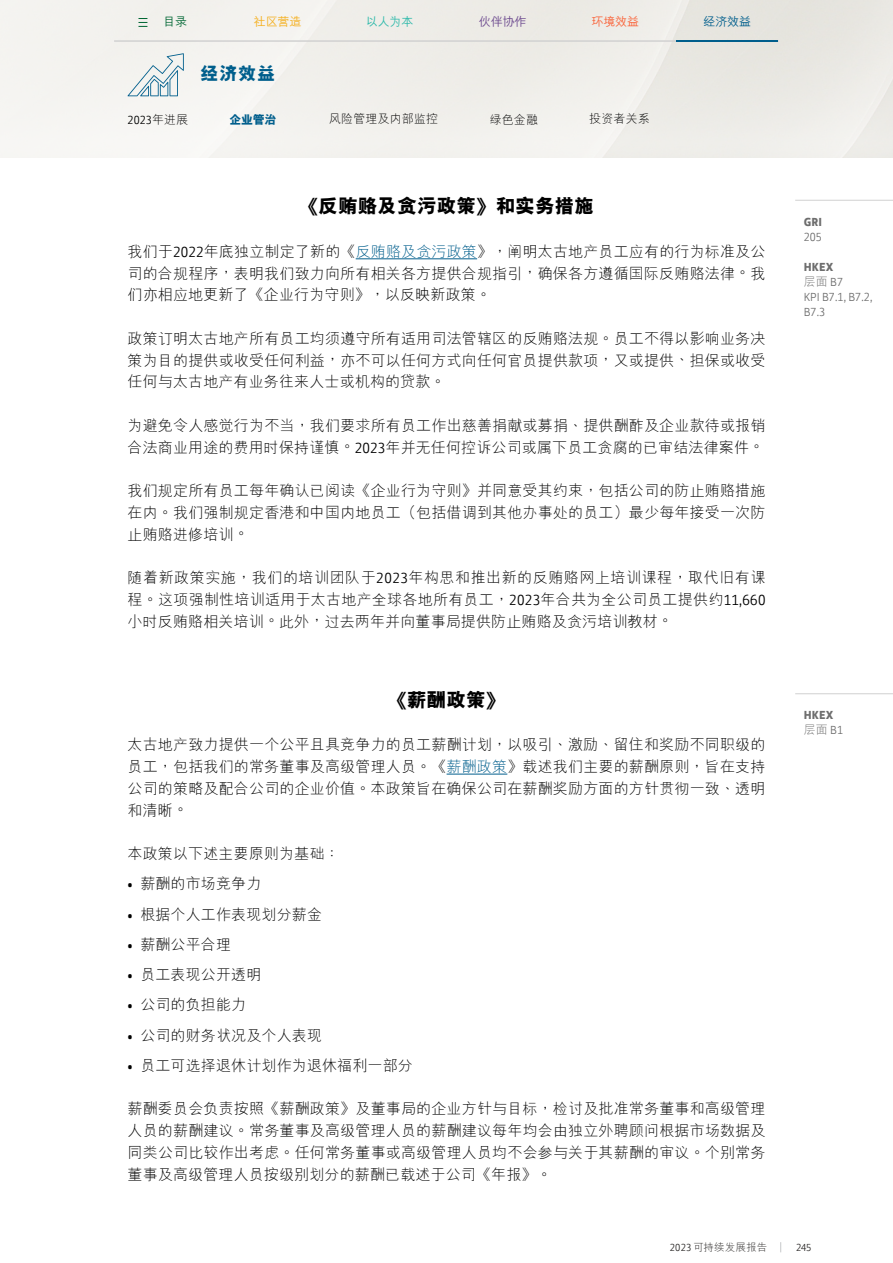
<style>
.page{position:relative;width:893px;height:1263px;background:#fff}
.page>*{position:absolute;margin:0;border:0;box-sizing:border-box;transform-origin:0 0}
.t1{font:800 19.5px "M Hei PRC";letter-spacing:.01em;color:#000}
.t2{font:800 18px "M Hei PRC";color:#005e8c}
.t3{font:300 15px/21.8px "M Hei PRC";letter-spacing:.01em;color:#000;text-align:justify}
.t4{font:300 12px/15px "FS Jack";letter-spacing:.01em;color:#6d6d6d}
.t5{font:300 12px "M Hei PRC";letter-spacing:.01em;color:#000}
.t6{font:700 12px "FS Jack";letter-spacing:.01em;color:#6d6d6d}
.t7{font:300 12px "M Hei PRC";color:#6d6d6d}
.t8{font:300 12px "FS Jack";color:#000}
.t9{font:500 12px "M Hei PRC";color:#f5af1c}
.t10{font:500 12px "M Hei PRC";color:#2db9aa}
.t11{font:500 12px "M Hei PRC";color:#6a478d}
.t12{font:500 12px "M Hei PRC";color:#fa6339}
.t13{font:500 12px "M Hei PRC";color:#005e8c}
.t14{font:800 12px "M Hei PRC";color:#005e8c}
.t15{font:500 12px "M Hei PRC";color:#063}
.t16{font:300 10.5px "M Hei PRC";letter-spacing:.01em;color:#272524}
.t17{font:300 10.5px "FS Jack";color:#272524}
.s1{font-family:"M Hei PRC"}
.s2{font-family:"M Hei HK"}
.s3{font-family:"FS Jack"}
.s4{color:#005e8c}
</style>
<div class="page">
<div style="left:0;top:0;width:893px;height:157px;background:#f1efeb"></div>
<svg style="left:128px;top:53px;width:56px;height:43px"></svg>
<svg style="left:138px;top:18px;width:9px;height:9px"></svg>
<hr style="left:114px;top:40px;width:665px;height:2px;background:#d1d1d1">
<hr style="left:676px;top:40px;width:102px;height:2px;background:#005e8c">
<hr style="left:356px;top:258px;width:121px;height:1px;background:#005e8c">
<hr style="left:795px;top:200px;width:98px;height:1px;background:#d1d1d1">
<hr style="left:447px;top:774px;width:60px;height:1px;background:#005e8c">
<hr style="left:795px;top:693px;width:98px;height:1px;background:#d1d1d1">
<p class="t15" style="left:163px;top:16px;width:25px">目录</p>
<p class="t9" style="left:254px;top:16px;width:49px">社区营造</p>
<p class="t10" style="left:366px;top:16px;width:49px">以人为本</p>
<p class="t11" style="left:479px;top:16px;width:49px">伙伴协作</p>
<p class="t12" style="left:591px;top:16px;width:49px">环境效益</p>
<p class="t13" style="left:703px;top:16px;width:49px">经济效益</p>
<p class="t2" style="left:200px;top:65px;width:76px">经济效益</p>
<p class="t14" style="left:229px;top:113px;width:49px">企业管治</p>
<p class="t8" style="left:128px;top:110px;width:62px">2023<span class="s1">年进展</span></p>
<p class="t5" style="left:329px;top:113px;width:110px">风险管理及内部监控</p>
<p class="t5" style="left:490px;top:113px;width:50px">绿色金融</p>
<p class="t5" style="left:589px;top:112px;width:62px">投资者关系</p>
<h1 class="t1" style="left:299px;top:196px;width:297px"><span class="s2">《</span>反贿赂及贪污政策<span class="s2">》</span>和实务措施</h1>
<p class="t3" style="left:128px;top:241px;width:639px">我们于<span class="s3">2022</span>年底独立制定了新的<span class="s2">《</span><span class="s4">反贿赂及贪污政策</span><span class="s2">》，</span>阐明太古地产员工应有的行为标准及公司的合规程序<span class="s2">，</span>表明我们致力向所有相关各方提供合规指引<span class="s2">，</span>确保各方遵循国际反贿赂法律<span class="s2">。</span>我们亦相应地更新了<span class="s2">《</span>企业行为守则<span class="s2">》，</span>以反映新政策<span class="s2">。</span></p>
<p class="t3" style="left:128px;top:328px;width:639px">政策订明太古地产所有员工均须遵守所有适用司法管辖区的反贿赂法规<span class="s2">。</span>员工不得以影响业务决策为目的提供或收受任何利益<span class="s2">，</span>亦不可以任何方式向任何官员提供款项<span class="s2">，</span>又或提供<span class="s2">、</span>担保或收受任何与太古地产有业务往来人士或机构的贷款<span class="s2">。</span></p>
<p class="t3" style="left:128px;top:415px;width:639px">为避免令人感觉行为不当<span class="s2">，</span>我们要求所有员工作出慈善捐献或募捐<span class="s2">、</span>提供酬酢及企业款待或报销合法商业用途的费用时保持谨慎<span class="s2">。</span><span class="s3">2023</span>年并无任何控诉公司或属下员工贪腐的已审结法律案件<span class="s2">。</span></p>
<p class="t3" style="left:128px;top:480px;width:639px">我们规定所有员工每年确认已阅读<span class="s2">《</span>企业行为守则<span class="s2">》</span>并同意受其约束<span class="s2">，</span>包括公司的防止贿赂措施在内<span class="s2">。</span>我们强制规定香港和中国内地员工<span class="s2">（</span>包括借调到其他办事处的员工<span class="s2">）</span>最少每年接受一次防止贿赂进修培训<span class="s2">。</span></p>
<p class="t3" style="left:128px;top:567px;width:639px">随着新政策实施<span class="s2">，</span>我们的培训团队于<span class="s3">2023</span>年构思和推出新的反贿赂网上培训课程<span class="s2">，</span>取代旧有课程<span class="s2">。</span>这项强制性培训适用于太古地产全球各地所有员工<span class="s2">，</span><span class="s3">2023</span>年合共为全公司员工提供约<span class="s3">11,660</span>小时反贿赂相关培训<span class="s2">。</span>此外<span class="s2">，</span>过去两年并向董事局提供防止贿赂及贪污培训教材<span class="s2">。</span></p>
<h1 class="t1" style="left:387px;top:690px;width:119px"><span class="s2">《</span>薪酬政策<span class="s2">》</span></h1>
<p class="t3" style="left:128px;top:734px;width:639px">太古地产致力提供一个公平且具竞争力的员工薪酬计划<span class="s2">，</span>以吸引<span class="s2">、</span>激励<span class="s2">、</span>留住和奖励不同职级的员工<span class="s2">，</span>包括我们的常务董事及高级管理人员<span class="s2">。《</span><span class="s4">薪酬政策</span><span class="s2">》</span>载述我们主要的薪酬原则<span class="s2">，</span>旨在支持公司的策略及配合公司的企业价值<span class="s2">。</span>本政策旨在确保公司在薪酬奖励方面的方针贯彻一致<span class="s2">、</span>透明和清晰<span class="s2">。</span></p>
<p class="t3" style="left:128px;top:843px;width:213px">本政策以下述主要原则为基础<span class="s2">：</span></p>
<p class="t3" style="left:128px;top:873px;width:135px"><span class="s3">•</span> 薪酬的市场竞争力</p>
<p class="t3" style="left:128px;top:903px;width:196px"><span class="s3">•</span> 根据个人工作表现划分薪金</p>
<p class="t3" style="left:128px;top:934px;width:105px"><span class="s3">•</span> 薪酬公平合理</p>
<p class="t3" style="left:128px;top:964px;width:135px"><span class="s3">•</span> 员工表现公开透明</p>
<p class="t3" style="left:128px;top:994px;width:120px"><span class="s3">•</span> 公司的负担能力</p>
<p class="t3" style="left:128px;top:1025px;width:196px"><span class="s3">•</span> 公司的财务状况及个人表现</p>
<p class="t3" style="left:128px;top:1055px;width:287px"><span class="s3">•</span> 员工可选择退休计划作为退休福利一部分</p>
<p class="t3" style="left:128px;top:1098px;width:639px">薪酬委员会负责按照<span class="s2">《</span>薪酬政策<span class="s2">》</span>及董事局的企业方针与目标<span class="s2">，</span>检讨及批准常务董事和高级管理人员的薪酬建议<span class="s2">。</span>常务董事及高级管理人员的薪酬建议每年均会由独立外聘顾问根据市场数据及同类公司比较作出考虑<span class="s2">。</span>任何常务董事或高级管理人员均不会参与关于其薪酬的审议<span class="s2">。</span>个别常务董事及高级管理人员按级别划分的薪酬已载述于公司<span class="s2">《</span>年报<span class="s2">》。</span></p>
<p class="t6" style="left:804px;top:212px;width:20px">GRI</p>
<p class="t4" style="left:804px;top:228px;width:20px">205</p>
<p class="t6" style="left:804px;top:257px;width:31px">HKEX</p>
<p class="t7" style="left:804px;top:275px;width:41px">层面 <span class="s3">B7</span></p>
<p class="t4" style="left:804px;top:288px;width:70px">KPI B7.1, B7.2,<br>B7.3</p>
<p class="t6" style="left:804px;top:705px;width:31px">HKEX</p>
<p class="t7" style="left:804px;top:723px;width:41px">层面 <span class="s3">B1</span></p>
<p class="t16" style="left:670px;top:1241px;width:99px"><span class="s3">2023</span> 可持续发展报告</p>
<p class="t17" style="left:796px;top:1239px;width:17px">245</p>
</div>
